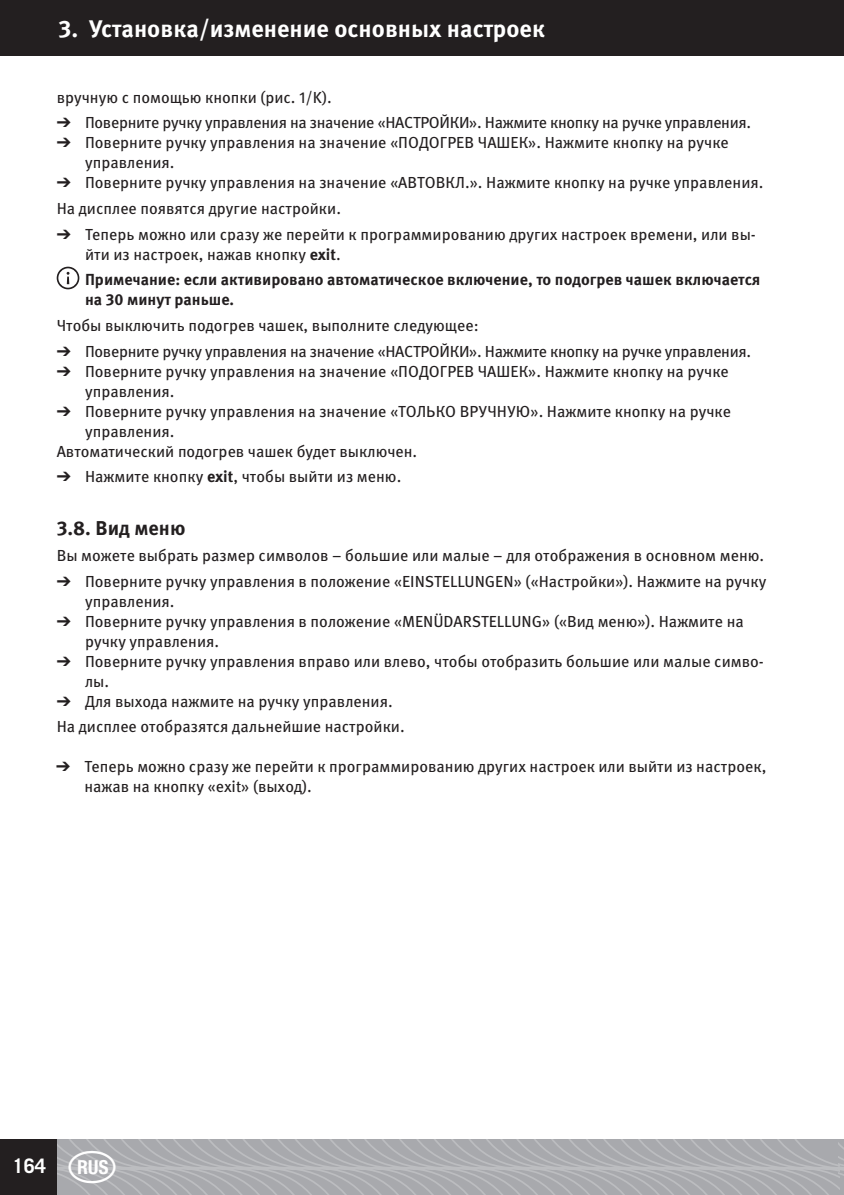
<style>
.page{position:relative;width:844px;height:1195px;background:#fff}
.page>*{position:absolute;margin:0;border:0;box-sizing:border-box;transform-origin:0 0}
.t1{font:700 24px "Meta Pro";color:#fff}
.t2{font:700 20px "Meta Pro";color:#231f20}
.t3{font:700 20px "Trade Gothic LT Std";color:#fff}
.t4{font:16px/20px "Meta Pro";color:#231f20}
.t5{font:16px "Meta Pro";letter-spacing:-.02em;color:#231f20}
.t6{font:700 16px/20px "Meta Pro";color:#231f20}
.s1{font-weight:700}
</style>
<div class="page">
<svg style="left:57px;top:267px;width:22px;height:22px"></svg>
<div style="left:0;top:0;width:844px;height:55px;background:#231f20"></div>
<svg style="left:57px;top:1139px;width:781px;height:56px;background:#acadb1"></svg>
<div style="left:0;top:1139px;width:56px;height:56px;background:#231f20"></div>
<svg style="left:838px;top:1139px;width:6px;height:56px"></svg>
<svg style="left:69px;top:1150px;width:47px;height:32px;background:#aeafb3"></svg>
<p class="t1" style="left:59px;top:14px;width:488px">3. Установка/изменение основных настроек</p>
<p class="t4" style="left:57px;top:87px;width:277px">вручную с помощью кнопки (рис. 1/K).</p>
<p class="t5" style="left:57px;top:113px;width:696px">➔ Поверните ручку управления на значение «НАСТРОЙКИ». Нажмите кнопку на ручке управления.</p>
<p class="t4" style="left:85px;top:133px;width:645px;text-indent:-28px">➔ Поверните ручку управления на значение «ПОДОГРЕВ ЧАШЕК». Нажмите кнопку на ручке управления.</p>
<p class="t4" style="left:57px;top:170px;width:708px;line-height:25.6px">➔ Поверните ручку управления на значение «АВТОВКЛ.». Нажмите кнопку на ручке управления.<br>На дисплее появятся другие настройки.</p>
<p class="t4" style="left:85px;top:224px;width:672px;text-indent:-28px">➔ Теперь можно или сразу же перейти к программированию других настроек времени, или вы&shy;йти из настроек, нажав кнопку <span class="s1">exit</span>.</p>
<p class="t6" style="left:85px;top:270px;width:676px">Примечание: если активировано автоматическое включение, то подогрев чашек включается на 30 минут раньше.</p>
<p class="t4" style="left:57px;top:315px;width:423px">Чтобы выключить подогрев чашек, выполните следующее:</p>
<p class="t5" style="left:57px;top:341px;width:696px">➔ Поверните ручку управления на значение «НАСТРОЙКИ». Нажмите кнопку на ручке управления.</p>
<p class="t4" style="left:85px;top:361px;width:645px;text-indent:-28px">➔ Поверните ручку управления на значение «ПОДОГРЕВ ЧАШЕК». Нажмите кнопку на ручке управления.</p>
<p class="t4" style="left:57px;top:401px;width:676px">➔ Поверните ручку управления на значение «ТОЛЬКО ВРУЧНУЮ». Нажмите кнопку на ручке</p>
<p class="t4" style="left:85px;top:421px;width:91px">управления.</p>
<p class="t4" style="left:57px;top:441px;width:362px">Автоматический подогрев чашек будет выключен.</p>
<p class="t4" style="left:57px;top:467px;width:346px">➔ Нажмите кнопку <span class="s1">exit</span>, чтобы выйти из меню.</p>
<p class="t2" style="left:57px;top:515px;width:130px">3.8. Вид меню</p>
<p class="t4" style="left:57px;top:545px;width:709px">Вы можете выбрать размер символов – большие или малые – для отображения в основном меню.</p>
<p class="t4" style="left:85px;top:571px;width:683px;text-indent:-28px">➔ Поверните ручку управления в положение «EINSTELLUNGEN» («Настройки»). Нажмите на ручку управления.</p>
<p class="t4" style="left:85px;top:611px;width:660px;text-indent:-28px">➔ Поверните ручку управления в положение «MENÜDARSTELLUNG» («Вид меню»). Нажмите на ручку управления.</p>
<p class="t4" style="left:85px;top:651px;width:680px;text-indent:-28px">➔ Поверните ручку управления вправо или влево, чтобы отобразить большие или малые симво&shy;лы.</p>
<p class="t4" style="left:57px;top:688px;width:350px;line-height:25.6px">➔ Для выхода нажмите на ручку управления.<br>На дисплее отобразятся дальнейшие настройки.</p>
<p class="t4" style="left:84px;top:757px;width:684px;text-indent:-28px">➔ Теперь можно сразу же перейти к программированию других настроек или выйти из настроек, нажав на кнопку «exit» (выход).</p>
<p class="t3" style="left:13px;top:1153px;width:35px">164</p>
</div>
